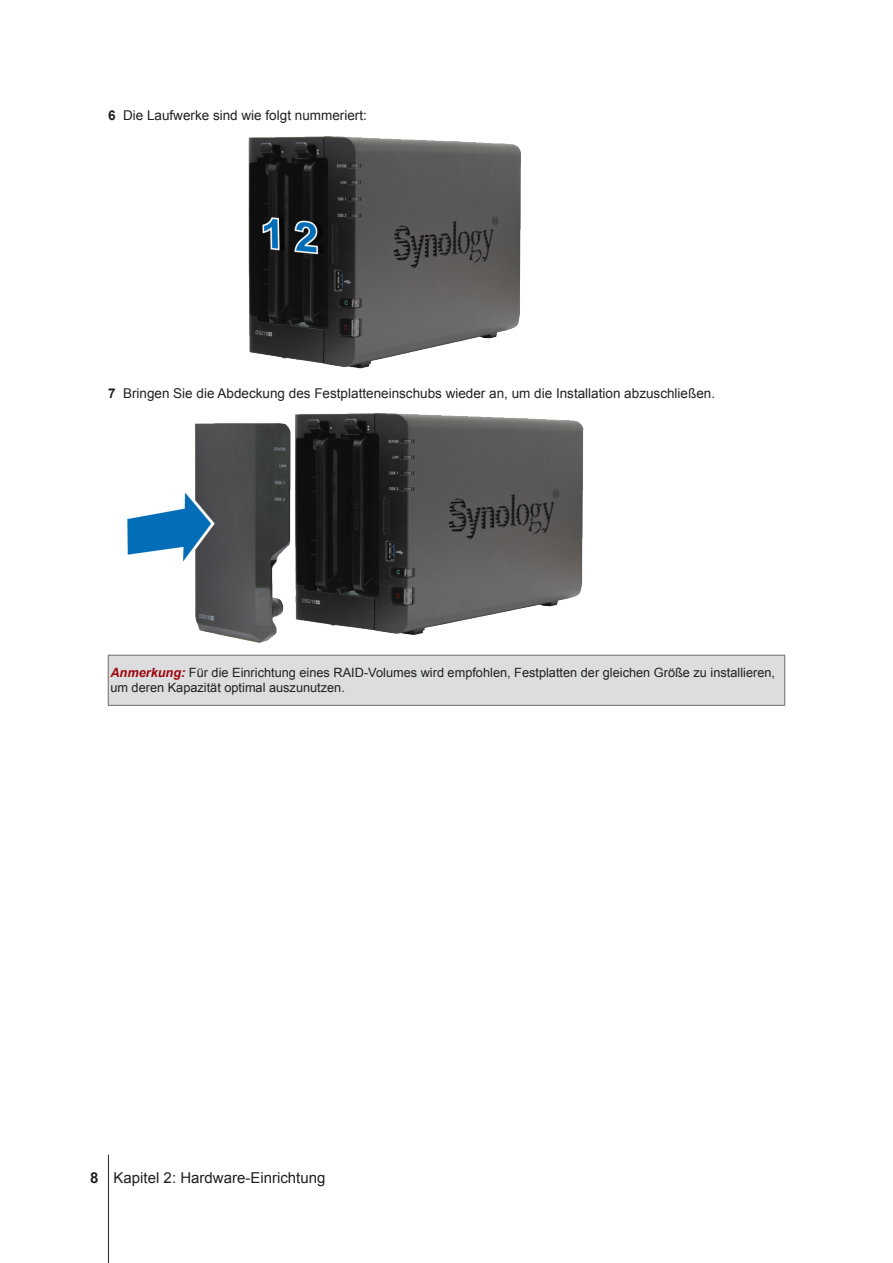
<style>
.page{position:relative;width:893px;height:1263px;background:#fff}
.page>*{position:absolute;margin:0;border:0;box-sizing:border-box;transform-origin:0 0}
.t1{font:15px "Arial";color:#231f20}
.t2{font:13.5px "Arial";color:#231f20}
.Warning-sidebar{font:12.75px/15px "Arial";color:#231f20}
.s1{font-weight:700}
.s2{font-weight:700;font-style:italic;color:#9d070d}
</style>
<div class="page">
<hr style="left:108px;top:1155px;width:1px;height:108px;background:#231f20">
<img style="left:248px;top:136px;width:273px;height:233px">
<img style="left:127px;top:413px;width:457px;height:230px">
<div style="left:108px;top:655px;width:677px;height:50px;background:#dcdddf"></div>
<hr style="left:108px;top:655px;width:1px;height:50px;background:#6c6d70">
<hr style="left:784px;top:655px;width:1px;height:50px;background:#6c6d70">
<hr style="left:108px;top:655px;width:677px;height:1px;background:#6c6d70">
<hr style="left:108px;top:705px;width:677px;height:1px;background:#6c6d70">
<p class="t2" style="left:108px;top:106px;width:260px"><span class="s1">6</span> Die Laufwerke sind wie folgt nummeriert:</p>
<p class="t2" style="left:108px;top:384px;width:609px"><span class="s1">7</span> Bringen Sie die Abdeckung des Festplatteneinschubs wieder an, um die Installation abzuschließen.</p>
<p class="Warning-sidebar" style="left:110px;top:665px;width:666px"><span class="s2">Anmerkung:</span> Für die Einrichtung eines RAID-Volumes wird empfohlen, Festplatten der gleichen Größe zu installieren, um deren Kapazität optimal auszunutzen.</p>
<p class="t1" style="left:90px;top:1168px;width:237px"><span class="s1">8</span> Kapitel 2: Hardware-Einrichtung</p>
</div>
